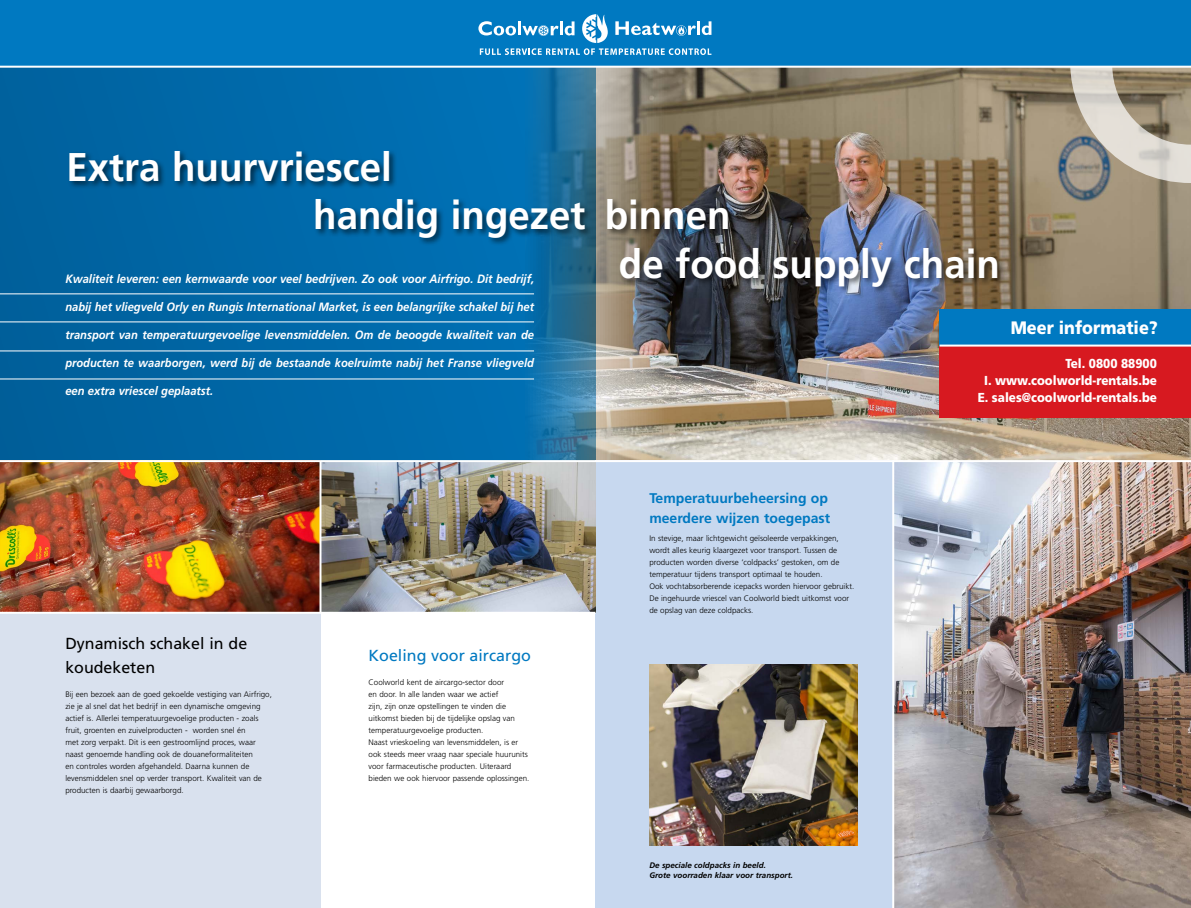
<style>
.page{position:relative;width:1191px;height:908px;background:#fff}
.page>*{position:absolute;margin:0;border:0;box-sizing:border-box;transform-origin:0 0}
.t1{font:700 40px "Frutiger";color:#fff;scale:.96 1}
.t2{font:900 18px "Frutiger";color:#fff;scale:.9 1}
.t3{font:16px/24px "Frutiger";color:#000}
.t4{font:16px "Frutiger";color:#0079c1}
.t5{font:700 14px/20px "Frutiger";color:#0079c1}
.t6{font:900 13px/17px "Frutiger";color:#fff;text-align:right;scale:.9 1}
.t7{font:italic 700 12px "Frutiger";color:#fff;scale:.93 1}
.t8{font:300 8px/12px "Frutiger";color:#000}
.t9{font:italic 700 8px/10px "Frutiger";color:#000}
</style>
<div class="page">
<div style="left:0;top:612px;width:320px;height:295px;background:#d9e1ee"></div>
<svg style="left:0;top:68px;width:522px;height:392px;background:#0168a7"></svg>
<img style="left:522px;top:68px;width:669px;height:392px">
<div style="left:595px;top:461px;width:298px;height:446px;background:#c7d8ef"></div>
<img style="left:0;top:462px;width:595px;height:149px">
<img style="left:649px;top:664px;width:208px;height:181px">
<img style="left:894px;top:462px;width:297px;height:445px">
<hr style="left:0;top:350px;width:534px;height:1px;background:#fff">
<hr style="left:0;top:378px;width:534px;height:1px;background:#fff">
<hr style="left:0;top:293px;width:534px;height:1px;background:#fff">
<hr style="left:0;top:321px;width:534px;height:1px;background:#fff">
<svg style="left:1070px;top:68px;width:121px;height:115px;background:#b2aa9b"></svg>
<hr style="left:0;top:611px;width:595px;height:2px;background:#fff">
<hr style="left:0;top:460px;width:1191px;height:2px;background:#fff">
<hr style="left:319px;top:461px;width:2px;height:151px;background:#fff">
<div style="left:67px;top:149px;width:938px;height:145px;background:#000;opacity:.6"></div>
<hr style="left:892px;top:460px;width:2px;height:447px;background:#fff">
<div style="left:0;top:0;width:1191px;height:68px;background:#0079c1"></div>
<svg style="left:478px;top:14px;width:233px;height:41px;background:#3896ce"></svg>
<div style="left:939px;top:308px;width:252px;height:37px;background:#0079c1"></div>
<div style="left:939px;top:345px;width:252px;height:72px;background:#d71920"></div>
<hr style="left:939px;top:344px;width:252px;height:2px;background:#fff">
<h1 class="t1" style="left:66px;top:144px;width:341px">Extra huurvriescel</h1>
<h1 class="t1" style="left:313px;top:192px;width:436px">handig ingezet binnen</h1>
<h1 class="t1" style="left:619px;top:240px;width:398px">de food supply chain</h1>
<h3 class="t7" style="left:65px;top:272px;width:505px">Kwaliteit leveren: een kernwaarde voor veel bedrijven. Zo ook voor Airfrigo. Dit bedrijf,</h3>
<h3 class="t7" style="left:65px;top:300px;width:505px">nabij het vliegveld Orly en Rungis International Market, is een belangrijke schakel bij het</h3>
<h3 class="t7" style="left:65px;top:328px;width:505px">transport van temperatuurgevoelige levensmiddelen. Om de beoogde kwaliteit van de</h3>
<h3 class="t7" style="left:65px;top:356px;width:505px">producten te waarborgen, werd bij de bestaande koelruimte nabij het Franse vliegveld</h3>
<h3 class="t7" style="left:65px;top:384px;width:161px">een extra vriescel geplaatst.</h3>
<h2 class="t2" style="left:1010px;top:316px;width:165px">Meer informatie?</h2>
<h3 class="t6" style="left:977px;top:355px;width:201px">Tel. 0800 88900<br>I. www.coolworld-rentals.be<br>E. sales@coolworld-rentals.be</h3>
<h3 class="t3" style="left:65px;top:630px;width:183px">Dynamisch schakel in de koudeketen</h3>
<p class="t8" style="left:65px;top:687px;width:208px">Bij een bezoek aan de goed gekoelde vestiging van Airfrigo, zie je al snel dat het bedrijf in een dynamische omgeving actief is. Allerlei temperatuurgevoelige producten - zoals fruit, groenten en zuivelproducten - worden snel én<br>met zorg verpakt. Dit is een gestroomlijnd proces, waar naast genoemde handling ook de douaneformaliteiten<br>en controles worden afgehandeld. Daarna kunnen de levensmiddelen snel op verder transport. Kwaliteit van de producten is daarbij gewaarborgd.</p>
<h3 class="t4" style="left:369px;top:645px;width:164px">Koeling voor aircargo</h3>
<p class="t8" style="left:369px;top:675px;width:162px">Coolworld kent de aircargo-sector door<br>en door. In alle landen waar we actief<br>zijn, zijn onze opstellingen te vinden die uitkomst bieden bij de tijdelijke opslag van temperatuurgevoelige producten.<br>Naast vrieskoeling van levensmiddelen, is er ook steeds meer vraag naar speciale huurunits voor farmaceutische producten. Uiteraard bieden we ook hiervoor passende oplossingen.</p>
<h3 class="t5" style="left:649px;top:487px;width:182px">Temperatuurbeheersing op meerdere wijzen toegepast</h3>
<p class="t8" style="left:649px;top:531px;width:206px">In stevige, maar lichtgewicht geïsoleerde verpakkingen, wordt alles keurig klaargezet voor transport. Tussen de producten worden diverse ‘coldpacks’ gestoken, om de temperatuur tijdens transport optimaal te houden.<br>Ook vochtabsorberende icepacks worden hiervoor gebruikt.<br>De ingehuurde vriescel van Coolworld biedt uitkomst voor de opslag van deze coldpacks.</p>
<p class="t9" style="left:649px;top:860px;width:145px">De speciale coldpacks in beeld.<br>Grote voorraden klaar voor transport.</p>
</div>
